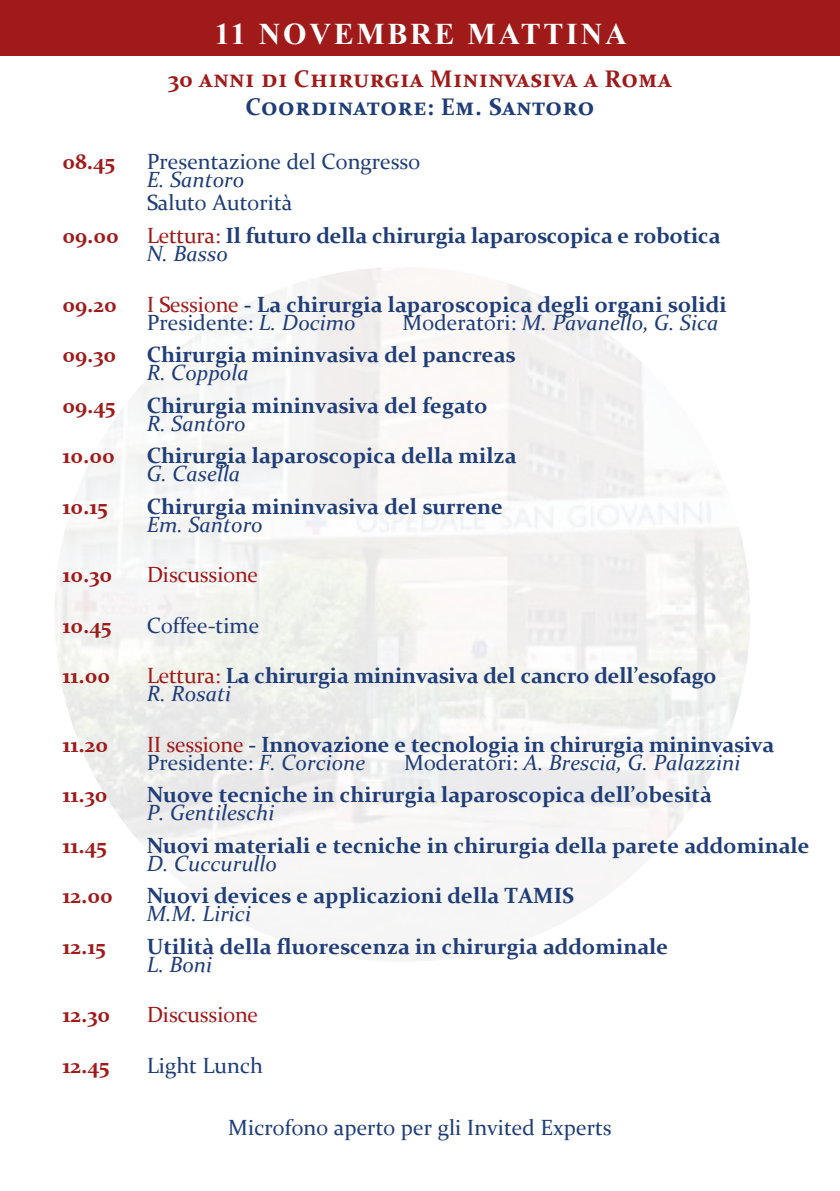
<style>
.page{position:relative;width:840px;height:1191px;background:#fff}
.page>*{position:absolute;margin:0;border:0;box-sizing:border-box;transform-origin:0 0}
.t1{font:700 30px "Times New Roman";letter-spacing:.09em;color:#fff}
.t2{font:700 24px "Constantia";letter-spacing:.02em;color:#a11a1a}
.t3{font:700 24px "Constantia";letter-spacing:.02em;color:#1f3d78}
.t4{font:700 22px/18px "Constantia";color:#1f3d78}
.t5{font:italic 22px "Constantia";color:#1f3d78}
.t6{font:22px "Constantia";color:#1f3d78}
.t7{font:700 22px "Constantia";color:#a11a1a}
.t8{font:22px "Constantia";letter-spacing:-.01em;color:#a11a1a}
.s1{font-weight:400;color:#a11a1a}
.s2{font-weight:400;font-style:italic}
.s3{font-weight:400}
.s4{font-style:normal}
</style>
<div class="page">
<hr style="left:839px;top:0;width:1px;height:55px;background:#f6b705">
<div style="left:0;top:0;width:839px;height:55px;background:#a11a1a"></div>
<h1 class="t1" style="left:215px;top:14px;width:413px">11 NOVEMBRE MATTINA</h1>
<p class="t2" style="left:168px;top:62px;width:504px">30 anni di Chirurgia Mininvasiva a Roma</p>
<p class="t3" style="left:245px;top:91px;width:350px">Coordinatore: Em. Santoro</p>
<p class="t7" style="left:62px;top:146px;width:54px">08.45</p>
<p class="t6" style="left:147px;top:146px;width:275px">Presentazione del Congresso</p>
<p class="t5" style="left:147px;top:164px;width:99px">E. Santoro</p>
<p class="t6" style="left:147px;top:188px;width:147px">Saluto Autorità</p>
<p class="t7" style="left:62px;top:220px;width:58px">09.00</p>
<p class="t4" style="left:147px;top:225px;width:575px"><span class="s1">Lettura:</span> Il futuro della chirurgia laparoscopica e robotica<br><span class="s2">N. Basso</span></p>
<p class="t7" style="left:62px;top:289px;width:56px">09.20</p>
<p class="t4" style="left:147px;top:294px;width:581px"><span class="s1">I Sessione</span> - La chirurgia laparoscopica degli organi solidi<br><span class="s3">Presidente:</span> <span class="s2">L. Docimo</span></p>
<p class="t5" style="left:402px;top:307px;width:317px"><span class="s4">Moderatori:</span> M. Pavanello, G. Sica</p>
<p class="t7" style="left:62px;top:339px;width:55px">09.30</p>
<p class="t4" style="left:147px;top:344px;width:370px">Chirurgia mininvasiva del pancreas</p>
<p class="t5" style="left:147px;top:357px;width:103px">R. Coppola</p>
<p class="t7" style="left:62px;top:390px;width:54px">09.45</p>
<p class="t4" style="left:147px;top:395px;width:342px">Chirurgia mininvasiva del fegato</p>
<p class="t5" style="left:147px;top:408px;width:100px">R. Santoro</p>
<p class="t7" style="left:62px;top:440px;width:54px">10.00</p>
<p class="t4" style="left:147px;top:445px;width:371px">Chirurgia laparoscopica della milza</p>
<p class="t5" style="left:147px;top:458px;width:95px">G. Casella</p>
<p class="t7" style="left:62px;top:491px;width:47px">10.15</p>
<p class="t4" style="left:147px;top:496px;width:358px">Chirurgia mininvasiva del surrene</p>
<p class="t5" style="left:147px;top:509px;width:117px">Em. Santoro</p>
<p class="t7" style="left:62px;top:559px;width:51px">10.30</p>
<p class="t8" style="left:147px;top:560px;width:113px">Discussione</p>
<p class="t7" style="left:62px;top:610px;width:50px">10.45</p>
<p class="t6" style="left:147px;top:610px;width:114px">Coffee-time</p>
<p class="t7" style="left:62px;top:660px;width:49px">11.00</p>
<p class="t4" style="left:147px;top:665px;width:571px"><span class="s1">Lettura:</span> La chirurgia mininvasiva del cancro dell’esofago<br><span class="s2">R. Rosati</span></p>
<p class="t7" style="left:62px;top:729px;width:47px">11.20</p>
<p class="t4" style="left:147px;top:734px;width:628px"><span class="s1">II sessione</span> - Innovazione e tecnologia in chirurgia mininvasiva<br><span class="s3">Presidente:</span> <span class="s2">F. Corcione</span></p>
<p class="t5" style="left:404px;top:747px;width:337px"><span class="s4">Moderatori:</span> A. Brescia, G. Palazzini</p>
<p class="t7" style="left:62px;top:779px;width:47px">11.30</p>
<p class="t4" style="left:147px;top:784px;width:566px">Nuove tecniche in chirurgia laparoscopica dell’obesità</p>
<p class="t5" style="left:147px;top:798px;width:129px">P. Gentileschi</p>
<p class="t7" style="left:62px;top:830px;width:46px">11.45</p>
<p class="t4" style="left:147px;top:835px;width:664px">Nuovi materiali e tecniche in chirurgia della parete addominale</p>
<p class="t5" style="left:147px;top:848px;width:132px">D. Cuccurullo</p>
<p class="t7" style="left:62px;top:880px;width:52px">12.00</p>
<p class="t4" style="left:147px;top:885px;width:428px">Nuovi devices e applicazioni della TAMIS</p>
<p class="t5" style="left:147px;top:899px;width:106px">M.M. Lirici</p>
<p class="t7" style="left:62px;top:931px;width:45px">12.15</p>
<p class="t4" style="left:147px;top:936px;width:523px">Utilità della fluorescenza in chirurgia addominale</p>
<p class="t5" style="left:147px;top:949px;width:67px">L. Boni</p>
<p class="t7" style="left:62px;top:999px;width:49px">12.30</p>
<p class="t8" style="left:147px;top:1000px;width:113px">Discussione</p>
<p class="t7" style="left:62px;top:1050px;width:48px">12.45</p>
<p class="t6" style="left:147px;top:1050px;width:118px">Light Lunch</p>
<p class="t6" style="left:228px;top:1113px;width:385px">Microfono aperto per gli Invited Experts</p>
</div>
